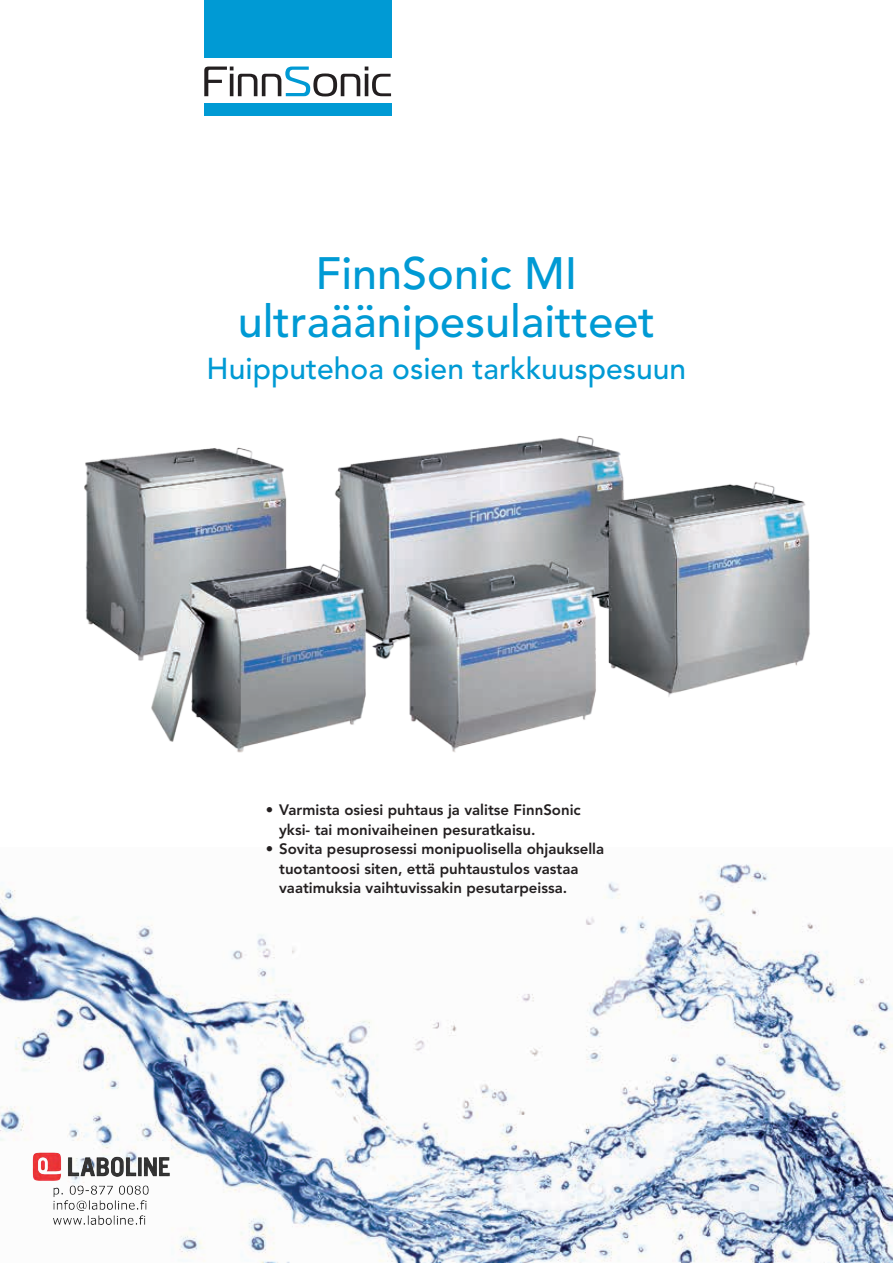
<style>
.page{position:relative;width:893px;height:1263px;background:#fff}
.page>*{position:absolute;margin:0;border:0;box-sizing:border-box;transform-origin:0 0}
.t1{font:500 45px/48px "Avenir LT Pro";color:#009ad4;text-align:center}
.t2{font:500 30px "Avenir LT Pro";color:#009ad4}
.t3{font:800 15px/19.5px "Avenir LT Pro";color:#231f20}
</style>
<div class="page">
<svg style="left:204px;top:67px;width:187px;height:29px"></svg>
<div style="left:204px;top:0;width:187px;height:57px;background:#009ad4"></div>
<div style="left:204px;top:103px;width:187px;height:13px;background:#009ad4"></div>
<img style="left:0;top:864px;width:893px;height:399px">
<img style="left:84px;top:435px;width:726px;height:318px">
<img style="left:31px;top:1145px;width:140px;height:87px">
<h1 class="t1" style="left:238px;top:250px;width:419px">FinnSonic MI ultraäänipesulaitteet</h1>
<h2 class="t2" style="left:207px;top:350px;width:481px">Huipputehoa osien tarkkuuspesuun</h2>
<p class="t3" style="left:279px;top:800px;width:303px;text-indent:-14px">• Varmista osiesi puhtaus ja valitse FinnSonic yksi- tai monivaiheinen pesuratkaisu.</p>
<p class="t3" style="left:279px;top:839px;width:327px;text-indent:-14px">• Sovita pesuprosessi monipuolisella ohjauksella tuotantoosi siten, että puhtaustulos vastaa vaatimuksia vaihtuvissakin pesutarpeissa.</p>
</div>
